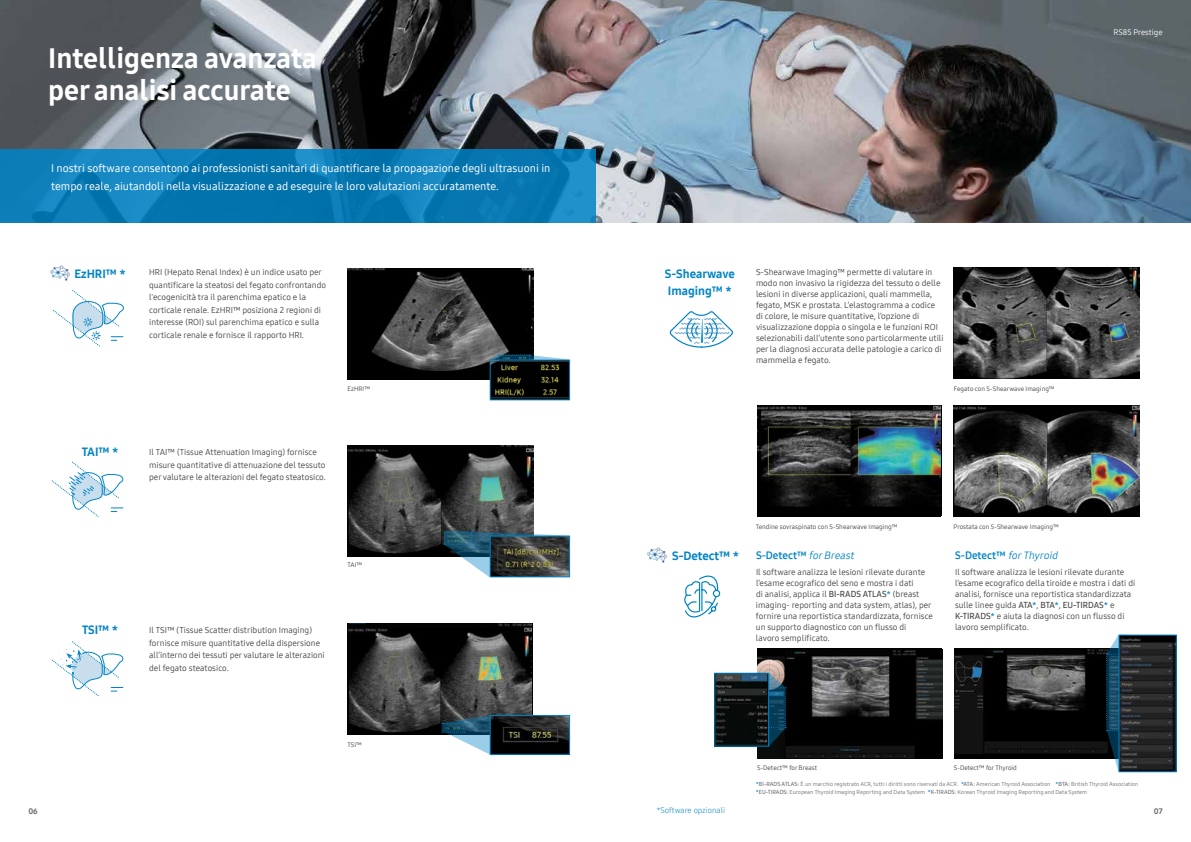
<style>
.page{position:relative;width:1191px;height:842px;background:#fff}
.page>*{position:absolute;margin:0;border:0;box-sizing:border-box;transform-origin:0 0}
.t1{font:28px/32px "Samsung One 800";color:#fff}
.t2{font:12px/17px "Samsung One 800";color:#0084c7}
.t3{font:11px/18px "Samsung One 500";color:#fff}
.t4{font:italic 10.5px "Samsung One 400";color:#0084c7}
.t5{font:10.5px "Samsung One 700";color:#0084c7}
.t6{font:8.5px/11px "Samsung One 400";color:#414042}
.t7{font:8px "Samsung One 300";color:#0084c7}
.t8{font:8px "Samsung One 400";color:#fff}
.t9{font:8px "Samsung One 800";color:#6d6e71}
.t10{font:6.5px "Samsung One 400";color:#414042}
.t11{font:5.7px/8px "Samsung One 400";color:#6d6e71}
.s1{font-family:"Samsung One 400";font-style:italic}
.s2{font-family:"Samsung One 600"}
.s3{font-family:"Samsung One 600";color:#0084c7}
.s4{font-family:"Samsung One 700";font-style:normal}
</style>
<div class="page">
<div style="left:954px;top:648px;width:185px;height:111px;background:#000"></div>
<img style="left:954px;top:649px;width:152px;height:105px">
<img style="left:757px;top:649px;width:185px;height:110px">
<img style="left:0;top:0;width:1191px;height:223px">
<svg style="left:0;top:149px;width:595px;height:74px;background:#0a7bb4"></svg>
<svg style="left:669px;top:311px;width:64px;height:37px"></svg>
<img style="left:347px;top:446px;width:186px;height:110px">
<svg style="left:443px;top:531px;width:126px;height:46px"></svg>
<img style="left:492px;top:538px;width:76px;height:37px">
<div style="left:490px;top:536px;width:80px;height:41px;border:1px solid #0084c7"></div>
<img style="left:347px;top:624px;width:185px;height:111px">
<svg style="left:441px;top:715px;width:49px;height:40px"></svg>
<svg style="left:1106px;top:636px;width:12px;height:134px"></svg>
<svg style="left:769px;top:673px;width:17px;height:74px"></svg>
<img style="left:492px;top:717px;width:76px;height:36px">
<div style="left:490px;top:715px;width:80px;height:40px;border:1px solid #0084c7"></div>
<img style="left:1120px;top:637px;width:54px;height:133px">
<div style="left:1118px;top:635px;width:58px;height:137px;border:1px solid #0084c7"></div>
<img style="left:716px;top:675px;width:51px;height:70px">
<div style="left:714px;top:673px;width:55px;height:74px;border:1px solid #0084c7"></div>
<img style="left:347px;top:268px;width:186px;height:112px">
<svg style="left:490px;top:354px;width:80px;height:6px"></svg>
<img style="left:954px;top:268px;width:185px;height:110px">
<img style="left:757px;top:406px;width:183px;height:110px">
<img style="left:954px;top:406px;width:185px;height:110px">
<svg style="left:684px;top:575px;width:37px;height:43px"></svg>
<img style="left:492px;top:362px;width:76px;height:36px">
<div style="left:490px;top:360px;width:80px;height:40px;border:1px solid #0084c7"></div>
<img style="left:647px;top:547px;width:20px;height:16px">
<img style="left:50px;top:265px;width:20px;height:16px">
<svg style="left:52px;top:641px;width:72px;height:55px"></svg>
<svg style="left:53px;top:290px;width:71px;height:56px"></svg>
<svg style="left:52px;top:462px;width:72px;height:55px"></svg>
<h1 class="t1" style="left:48px;top:41px;width:270px">Intelligenza avanzata per analisi accurate</h1>
<p class="t3" style="left:51px;top:159px;width:501px">I nostri software consentono ai professionisti sanitari di quantificare la propagazione degli ultrasuoni in tempo reale, aiutandoli nella visualizzazione e ad eseguire le loro valutazioni accuratamente.</p>
<h2 class="t2" style="left:74px;top:265px;width:53px">EzHRI™ *</h2>
<p class="t6" style="left:149px;top:266px;width:178px;line-height:12.5px">HRI (Hepato Renal Index) è un indice usato per quantificare la steatosi del fegato confrontando l'ecogenicità tra il parenchima epatico e la corticale renale. EzHRI™ posiziona 2 regioni di interesse (ROI) sul parenchima epatico e sulla corticale renale e fornisce il rapporto HRI.</p>
<h2 class="t2" style="left:664px;top:265px;width:72px">S-Shearwave<br>Imaging™ *</h2>
<p class="t6" style="left:756px;top:267px;width:189px">S-Shearwave Imaging™ permette di valutare in modo non invasivo la rigidezza del tessuto o delle lesioni in diverse applicazioni, quali mammella, fegato, MSK e prostata. L’elastogramma a codice di colore, le misure quantitative, l’opzione di visualizzazione doppia o singola e le funzioni ROI selezionabili dall’utente sono particolarmente utili per la diagnosi accurata delle patologie a carico di mammella e fegato.</p>
<h2 class="t2" style="left:82px;top:443px;width:38px">TAI™ *</h2>
<p class="t6" style="left:149px;top:446px;width:178px;line-height:12.5px">Il TAI™ (Tissue Attenuation Imaging) fornisce misure quantitative di attenuazione del tessuto per valutare le alterazioni del fegato steatosico.</p>
<p class="t10" style="left:347px;top:384px;width:24px">EzHRI™</p>
<p class="t10" style="left:954px;top:384px;width:102px">Fegato con S-Shearwave Imaging™</p>
<p class="t10" style="left:756px;top:522px;width:143px">Tendine sovraspinato con S-Shearwave Imaging™</p>
<p class="t10" style="left:953px;top:522px;width:107px">Prostata con S-Shearwave Imaging™</p>
<p class="t8" style="left:1113px;top:27px;width:51px">RS85 Prestige</p>
<h2 class="t2" style="left:82px;top:621px;width:38px">TSI™ *</h2>
<p class="t10" style="left:347px;top:561px;width:16px">TAI™</p>
<p class="t6" style="left:149px;top:624px;width:177px;line-height:12.5px">Il TSI™ (Tissue Scatter distribution Imaging) fornisce misure quantitative della dispersione all’interno dei tessuti per valutare le alterazioni del fegato steatosico.</p>
<p class="t10" style="left:347px;top:741px;width:16px">TSI™</p>
<p class="t5" style="left:756px;top:548px;width:102px">S-Detect™ <span class="s1">forBreast</span></p>
<p class="t6" style="left:756px;top:566px;width:179px">Il software analizza le lesioni rilevate durante l’esame ecografico del seno e mostra i dati<br>di analisi, applica il <span class="s2">BI-RADS ATLAS</span><span class="s3">*</span> (breast imaging- reporting and data system, atlas), per fornire una reportistica standardizzata, fornisce un supporto diagnostico con un flusso di<br>lavoro semplificato.</p>
<h2 class="t2" style="left:672px;top:547px;width:68px">S-Detect™ *</h2>
<p class="t4" style="left:955px;top:548px;width:107px"><span class="s4">S-Detect™</span> forThyroid</p>
<p class="t6" style="left:955px;top:566px;width:182px">Il software analizza le lesioni rilevate durante l’esame ecografico della tiroide e mostra i dati di analisi, fornisce una reportistica standardizzata sulle linee guida <span class="s2">ATA</span><span class="s3">*</span>, <span class="s2">BTA</span><span class="s3">*</span>, <span class="s2">EU-TIRDAS</span><span class="s3">*</span> e <span class="s2">K-TIRADS</span><span class="s3">*</span> e aiuta la diagnosi con un flusso di lavoro semplificato.</p>
<p class="t10" style="left:757px;top:764px;width:62px">S-Detect™ for Breast</p>
<p class="t10" style="left:954px;top:764px;width:64px">S-Detect™ for Thyroid</p>
<p class="t11" style="left:756px;top:780px;width:384px"><span class="s3">*</span><span class="s2">BI-RADS ATLAS:</span> È un marchio registrato ACR, tutti i diritti sono riservati da ACR. <span class="s3">*</span><span class="s2">ATA:</span> American Thyroid Association <span class="s3">*</span><span class="s2">BTA:</span> British Thyroid Association <span class="s3">*</span><span class="s2">EU-TIRADS:</span> European Thyroid Imaging Reporting and Data System <span class="s3">*</span><span class="s2">K-TIRADS:</span> Korean Thyroid Imaging Reporting and Data System</p>
<p class="t7" style="left:656px;top:805px;width:70px">*Software opzionali</p>
<p class="t9" style="left:28px;top:805px;width:11px">06</p>
<p class="t9" style="left:1154px;top:805px;width:10px">07</p>
</div>
